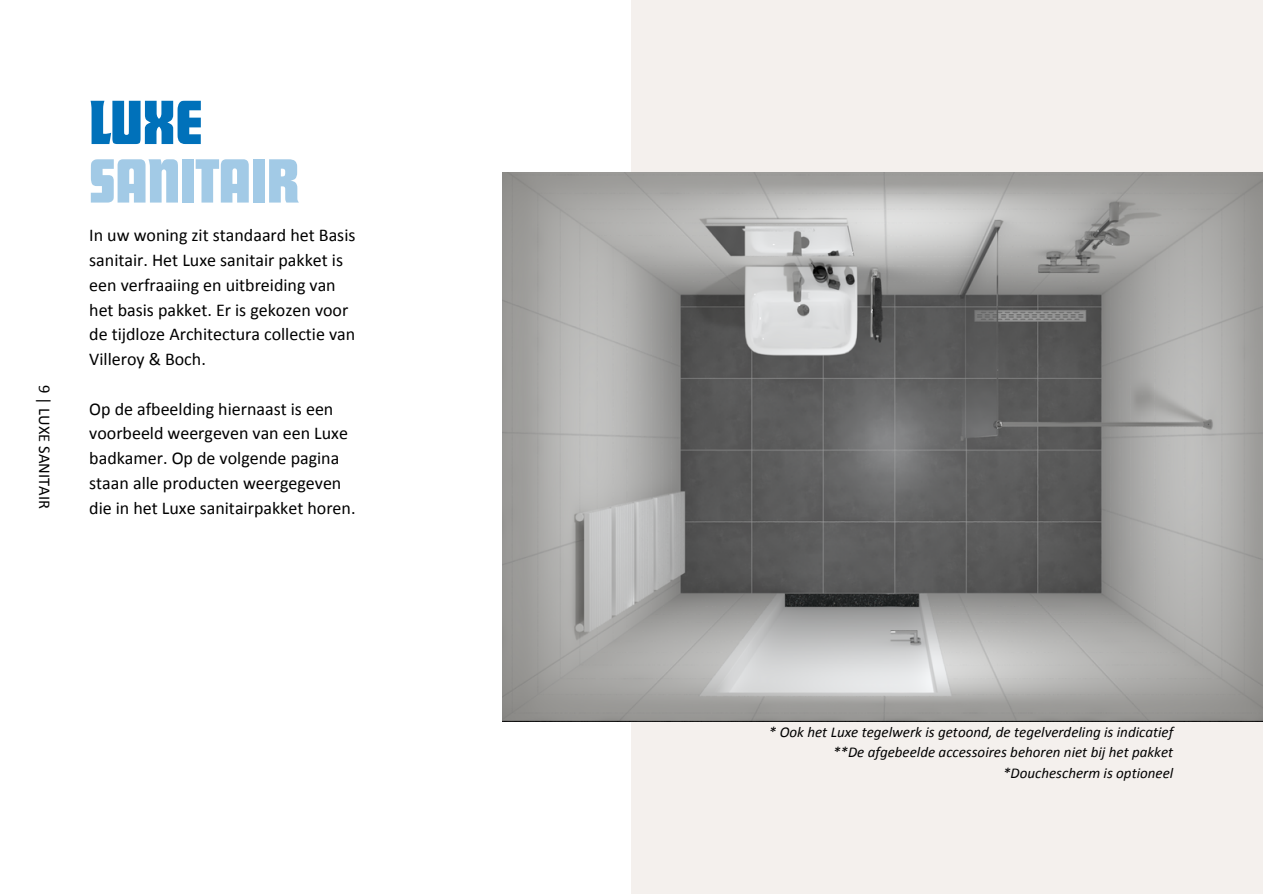
<style>
.page{position:relative;width:1263px;height:894px;background:#fff}
.page>*{position:absolute;margin:0;border:0;box-sizing:border-box;transform-origin:0 0}
.t1{font:700 60px "Deko Display Serial";color:#a2cae6}
.t2{font:700 60px "Deko Display Serial";color:#0071ba}
.t3{font:18px/24.8px "Calibri";color:#000}
.t4{font:16.5px "Calibri";color:#000}
.t5{font:italic 15px "Calibri";color:#000}
</style>
<div class="page">
<div style="left:631px;top:0;width:632px;height:893px;background:#f4f0ed"></div>
<img style="left:502px;top:172px;width:760px;height:549px">
<p class="t4" style="left:51px;top:384px;width:125px;rotate:90deg">9 | LUXE SANITAIR</p>
<p class="t2" style="left:89px;top:89px;width:115px">LUXE</p>
<p class="t1" style="left:89px;top:147px;width:211px">SANITAIR</p>
<p class="t3" style="left:89px;top:224px;width:268px">In uw woning zit standaard het Basis sanitair. Het Luxe sanitair pakket is een verfraaiing en uitbreiding van het basis pakket. Er is gekozen voor de tijdloze Architectura collectie van Villeroy &amp; Boch.</p>
<p class="t3" style="left:89px;top:397px;width:268px">Op de afbeelding hiernaast is een voorbeeld weergeven van een Luxe badkamer. Op de volgende pagina staan alle producten weergegeven die in het Luxe sanitairpakket horen.</p>
<p class="t5" style="left:769px;top:725px;width:406px">* Ook het Luxe tegelwerk is getoond, de tegelverdeling is indicatief</p>
<p class="t5" style="left:833px;top:745px;width:342px">**De afgebeelde accessoires behoren niet bij het pakket</p>
<p class="t5" style="left:1003px;top:766px;width:172px">*Douchescherm is optioneel</p>
</div>
